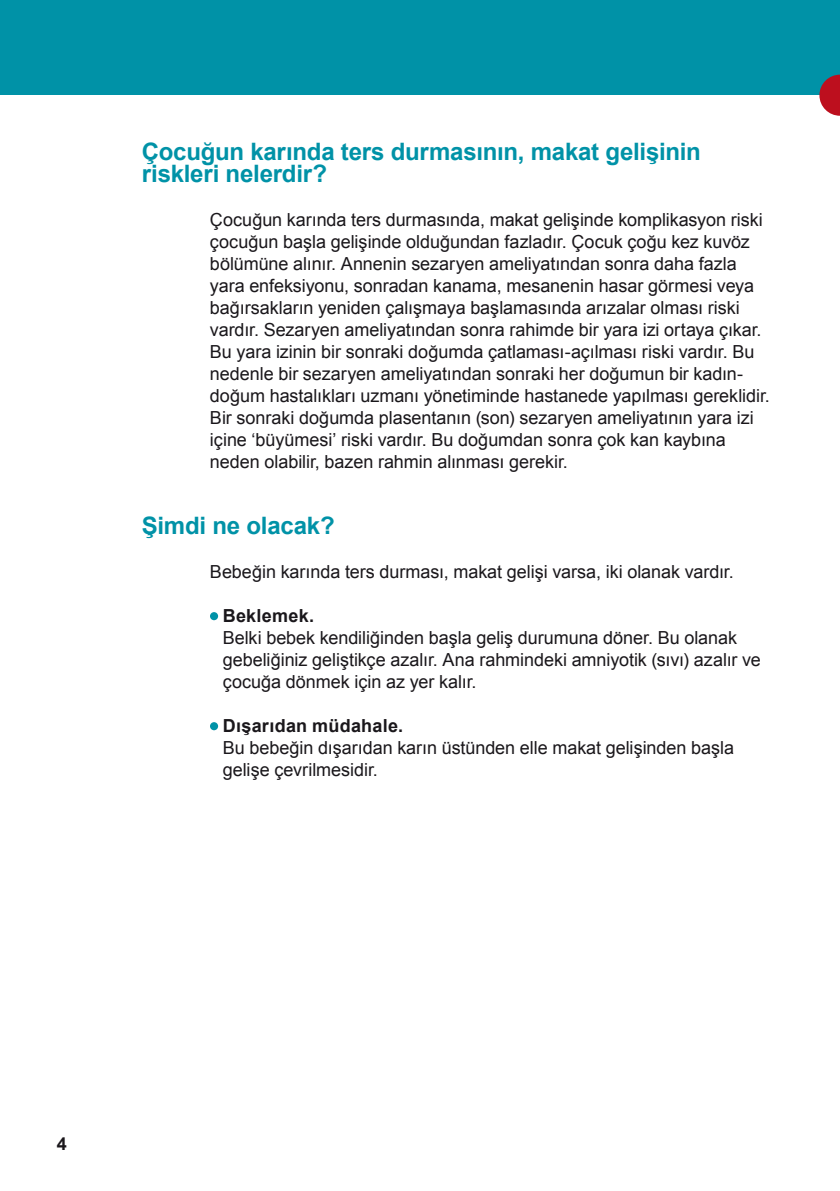
<style>
.page{position:relative;width:840px;height:1191px;background:#fff}
.page>*{position:absolute;margin:0;border:0;box-sizing:border-box;transform-origin:0 0}
.t1{font:700 24px/22px "Arial";letter-spacing:-.01em;color:#0092a7}
.t2{font:18px/22px "Arial";letter-spacing:-.005em;color:#1a171b}
.t3{font:700 18px "Arial";letter-spacing:.015em;color:#1a171b}
</style>
<div class="page">
<div style="left:0;top:0;width:839px;height:95px;background:#0092a7"></div>
<div style="left:210px;top:612px;width:8px;height:8px;background:#0092a7;border-radius:50%"></div>
<div style="left:210px;top:722px;width:8px;height:8px;background:#0092a7;border-radius:50%"></div>
<svg style="left:819px;top:75px;width:20px;height:41px"></svg>
<h1 class="t1" style="left:142px;top:141px;width:560px">Çocuğun karında ters durmasının, makat gelişinin riskleri nelerdir?</h1>
<p class="t2" style="left:210px;top:209px;width:561px">Çocuğun karında ters durmasında, makat gelişinde komplikasyon riski çocuğun başla gelişinde olduğundan fazladır. Çocuk çoğu kez kuvöz bölümüne alınır. Annenin sezaryen ameliyatından sonra daha fazla yara enfeksiyonu, sonradan kanama, mesanenin hasar görmesi veya bağırsakların yeniden çalışmaya başlamasında arızalar olması riski vardır. Sezaryen ameliyatından sonra rahimde bir yara izi ortaya çıkar.<br>Bu yara izinin bir sonraki doğumda çatlaması-açılması riski vardır. Bu nedenle bir sezaryen ameliyatından sonraki her doğumun bir kadın&shy;doğum hastalıkları uzmanı yönetiminde hastanede yapılması gereklidir.<br>Bir sonraki doğumda plasentanın (son) sezaryen ameliyatının yara izi içine ‘büyümesi’ riski vardır. Bu doğumdan sonra çok kan kaybına neden olabilir, bazen rahmin alınması gerekir.</p>
<h1 class="t1" style="left:142px;top:515px;width:194px">Şimdi ne olacak?</h1>
<p class="t2" style="left:210px;top:561px;width:525px">Bebeğin karında ters durması, makat gelişi varsa, iki olanak vardır.</p>
<p class="t3" style="left:223px;top:604px;width:93px">Beklemek.</p>
<p class="t2" style="left:223px;top:627px;width:539px">Belki bebek kendiliğinden başla geliş durumuna döner. Bu olanak gebeliğiniz geliştikçe azalır. Ana rahmindeki amniyotik (sıvı) azalır ve çocuğa dönmek için az yer kalır.</p>
<p class="t3" style="left:223px;top:714px;width:182px">Dışarıdan müdahale.</p>
<p class="t2" style="left:223px;top:737px;width:512px">Bu bebeğin dışarıdan karın üstünden elle makat gelişinden başla gelişe çevrilmesidir.</p>
<p class="t3" style="left:57px;top:1132px;width:12px">4</p>
</div>
